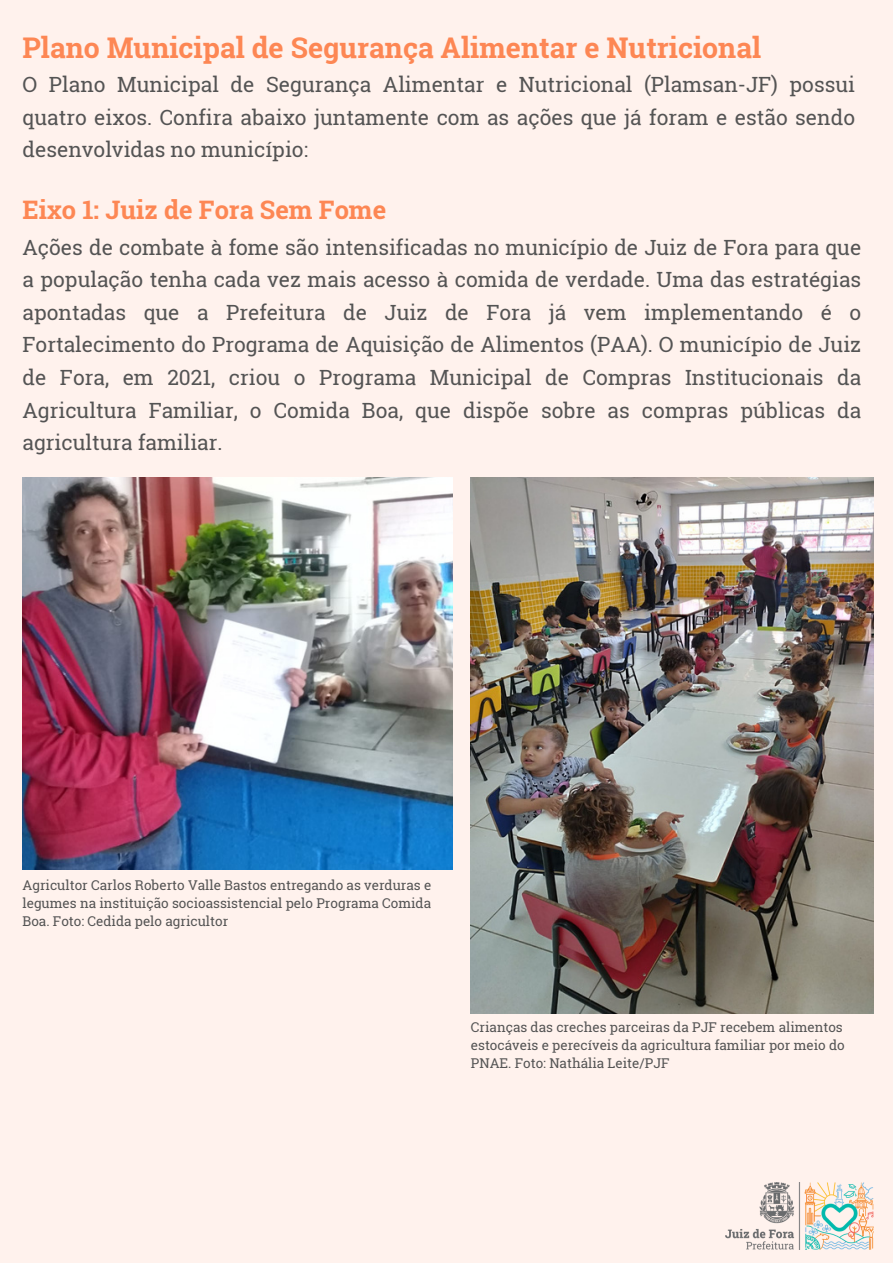
<style>
.page{position:relative;width:893px;height:1264px;background:#fff}
.page>*{position:absolute;margin:0;border:0;box-sizing:border-box;transform-origin:0 0}
.t1{font:700 28.5px "Roboto Slab";color:#fd8754}
.t2{font:700 25.5px "Roboto Slab";color:#fd8754}
.t3{font:21px/32.5px "Roboto Slab";color:#545454;text-align:justify}
.t4{font:13.5px/18px "Roboto Slab";color:#545454;text-align:justify}
</style>
<div class="page">
<div style="left:0;top:0;width:892px;height:1262px;background:#fff2ed"></div>
<img style="left:725px;top:1182px;width:148px;height:67px">
<img style="left:23px;top:478px;width:429px;height:391px">
<img style="left:471px;top:478px;width:402px;height:535px">
<p class="t1" style="left:23px;top:28px;width:740px">Plano Municipal de Segurança Alimentar e Nutricional</p>
<p class="t3" style="left:23px;top:68px;width:834px">O Plano Municipal de Segurança Alimentar e Nutricional (Plamsan-JF) possui quatro eixos. Confira abaixo juntamente com as ações que já foram e estão sendo desenvolvidas no município:</p>
<p class="t2" style="left:23px;top:192px;width:365px">Eixo 1: Juiz de Fora Sem Fome</p>
<p class="t3" style="left:23px;top:230px;width:840px">Ações de combate à fome são intensificadas no município de Juiz de Fora para que a população tenha cada vez mais acesso à comida de verdade. Uma das estratégias apontadas que a Prefeitura de Juiz de Fora já vem implementando é o Fortalecimento do Programa de Aquisição de Alimentos (PAA). O município de Juiz de Fora, em 2021, criou o Programa Municipal de Compras Institucionais da Agricultura Familiar, o Comida Boa, que dispõe sobre as compras públicas da agricultura familiar.</p>
<p class="t4" style="left:23px;top:875px;width:410px">Agricultor Carlos Roberto Valle Bastos entregando as verduras e legumes na instituição socioassistencial pelo Programa Comida Boa. Foto: Cedida pelo agricultor</p>
<p class="t4" style="left:471px;top:1018px;width:375px;text-align:left">Crianças das creches parceiras da PJF recebem alimentos estocáveis e perecíveis da agricultura familiar por meio do<br>PNAE. Foto: Nathália Leite/PJF</p>
</div>
